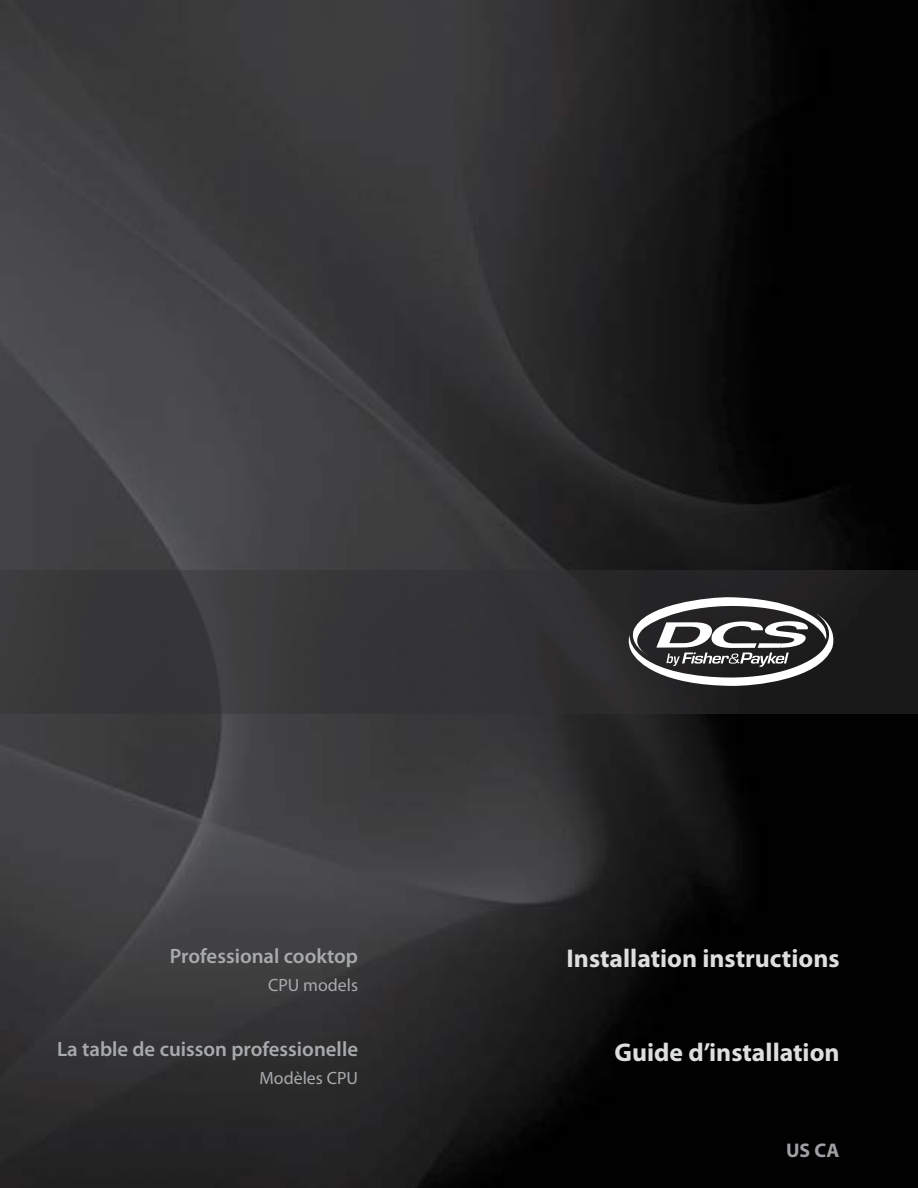
<style>
.page{position:relative;width:918px;height:1188px;background:#fff}
.page>*{position:absolute;margin:0;border:0;box-sizing:border-box;transform-origin:0 0}
.t1{font:700 25.8px "Myriad Pro";color:#dddedf}
.t2{font:600 20.85px "Myriad Pro";color:#a8abae}
.t3{font:700 19.8px "Myriad Pro";color:#9ea0a4}
.t4{font:17.85px "Myriad Pro";color:#a8abae}
</style>
<div class="page">
<img style="left:0;top:0;width:918px;height:1188px">
<img style="left:0;top:571px;width:918px;height:142px">
<svg style="left:627px;top:597px;width:213px;height:89px"></svg>
<p class="t2" style="left:170px;top:948px;width:190px">Professional cooktop</p>
<p class="t1" style="left:567px;top:948px;width:274px">Installation instructions</p>
<p class="t4" style="left:268px;top:979px;width:92px">CPU models</p>
<p class="t2" style="left:57px;top:1041px;width:303px">La table de cuisson professionelle</p>
<p class="t1" style="left:615px;top:1042px;width:227px">Guide d’installation</p>
<p class="t4" style="left:260px;top:1071px;width:100px">Modèles CPU</p>
<p class="t3" style="left:786px;top:1143px;width:55px">US CA</p>
</div>
